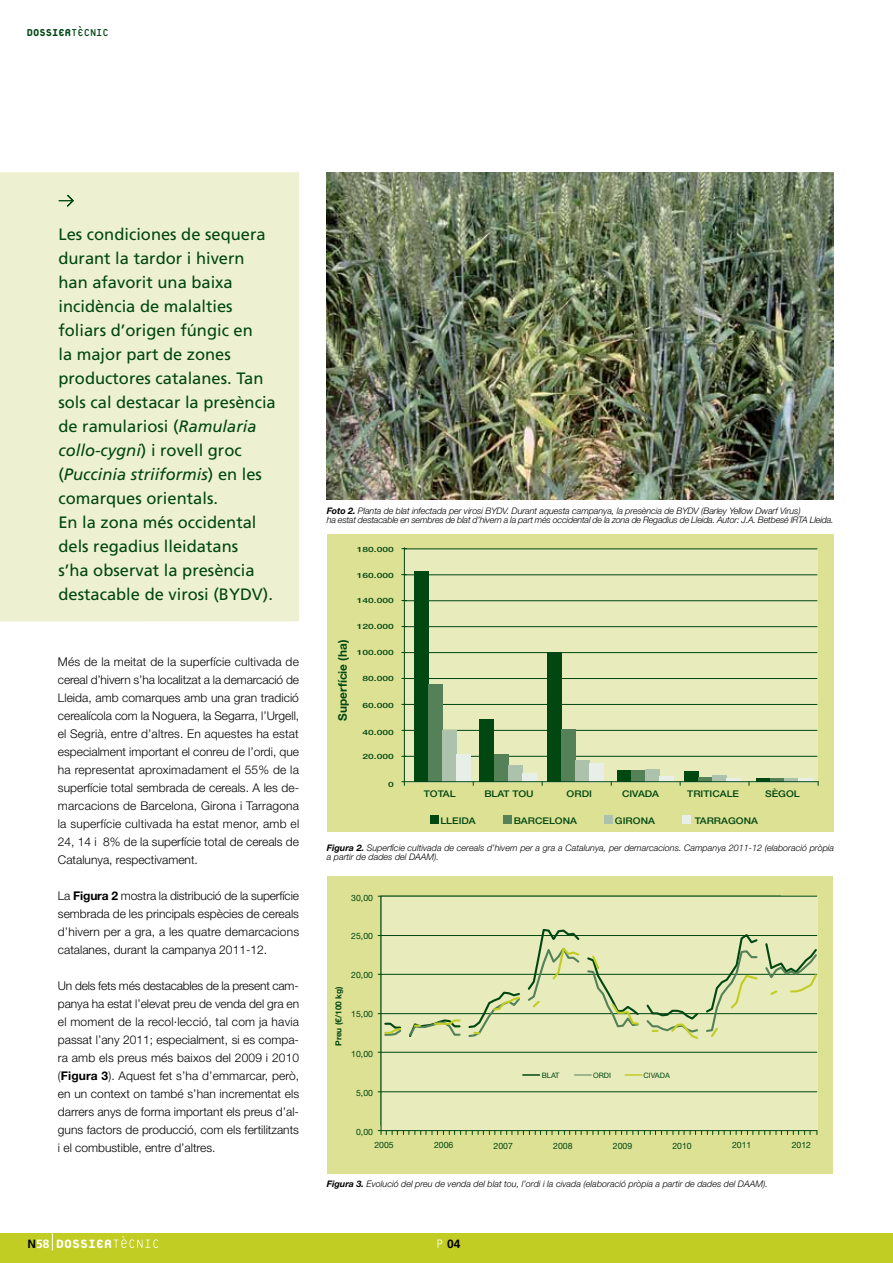
<style>
.page{position:relative;width:893px;height:1263px;background:#fff}
.page>*{position:absolute;margin:0;border:0;box-sizing:border-box;transform-origin:0 0}
.t1{font:800 18px "Platelet";color:#fff;scale:.96 1}
.t2{font:16.5px/24px "Frutiger";color:#004712}
.t3{font:800 15px "Platelet";color:#004712;scale:.91 1}
.t4{font:300 12px/18px "Helvetica Neue LT Pro";color:#000;text-align:justify}
.t5{font:700 12px "Frutiger";color:#000}
.t6{font:700 11.85px "Helvetica Neue LT Pro";color:#004712}
.t7{font:500 9.15px "Helvetica Neue";color:#004712;scale:1.12 1}
.t8{font:italic 300 9px/9.8px "Helvetica Neue LT Pro";letter-spacing:-.01em;color:#000}
.t9{font:8.7px "Helvetica Neue";color:#004712}
.t10{font:700 8.4px "Helvetica Neue";color:#004712}
.t11{font:7.5px "Helvetica Neue";color:#004712}
.t12{font:500 7.2px "Helvetica Neue";color:#004712;scale:1.42 1}
.s1{font-weight:400}
.s2{font-style:italic}
.s3{font-weight:700}
.s4{font-family:"Frutiger";font-weight:700;font-size:12px;color:#000}
.s5{font-family:"Frutiger";font-weight:700;font-size:12px}
.s6{font-family:"Helvetica Neue LT Com"}
</style>
<div class="page">
<div style="left:0;top:1233px;width:893px;height:30px;background:#c2cd23"></div>
<svg style="left:437px;top:1239px;width:5px;height:9px"></svg>
<svg style="left:52px;top:1233px;width:1px;height:17px"></svg>
<svg style="left:113px;top:1236px;width:45px;height:12px"></svg>
<div style="left:327px;top:534px;width:506px;height:297px;background:#dce194"></div>
<img style="left:327px;top:172px;width:506px;height:328px">
<div style="left:0;top:172px;width:299px;height:449px;background:#eef1d1"></div>
<svg style="left:58px;top:195px;width:16px;height:12px"></svg>
<div style="left:404px;top:549px;width:414px;height:233px;background:#e8ebbc"></div>
<div style="left:430px;top:815px;width:9px;height:9px;background:#004712"></div>
<div style="left:503px;top:815px;width:8px;height:9px;background:#548158"></div>
<div style="left:604px;top:815px;width:9px;height:9px;background:#acc2ac"></div>
<div style="left:682px;top:815px;width:8px;height:9px;background:#e8eee8"></div>
<hr style="left:404px;top:548px;width:413px;height:1px;background:#004712">
<hr style="left:404px;top:574px;width:413px;height:1px;background:#004712">
<hr style="left:404px;top:600px;width:413px;height:1px;background:#004712">
<hr style="left:404px;top:626px;width:413px;height:1px;background:#004712">
<hr style="left:404px;top:652px;width:413px;height:1px;background:#004712">
<hr style="left:404px;top:678px;width:413px;height:1px;background:#004712">
<hr style="left:404px;top:704px;width:413px;height:1px;background:#004712">
<hr style="left:404px;top:730px;width:413px;height:1px;background:#004712">
<hr style="left:404px;top:756px;width:413px;height:1px;background:#004712">
<hr style="left:404px;top:547px;width:1px;height:239px;background:#004712">
<div style="left:414px;top:572px;width:14px;height:210px;background:#004712"></div>
<div style="left:480px;top:719px;width:14px;height:63px;background:#004712"></div>
<div style="left:617px;top:770px;width:14px;height:12px;background:#004712"></div>
<div style="left:547px;top:652px;width:14px;height:130px;background:#004712"></div>
<div style="left:685px;top:771px;width:14px;height:11px;background:#004712"></div>
<hr style="left:756px;top:778px;width:15px;height:4px;background:#004712">
<div style="left:428px;top:685px;width:15px;height:97px;background:#548158"></div>
<div style="left:494px;top:755px;width:14px;height:27px;background:#548158"></div>
<div style="left:631px;top:770px;width:15px;height:12px;background:#548158"></div>
<div style="left:561px;top:729px;width:14px;height:53px;background:#548158"></div>
<div style="left:699px;top:777px;width:14px;height:5px;background:#548158"></div>
<hr style="left:771px;top:778px;width:14px;height:4px;background:#548158">
<div style="left:442px;top:730px;width:15px;height:52px;background:#acc2ac"></div>
<div style="left:508px;top:765px;width:14px;height:17px;background:#acc2ac"></div>
<div style="left:646px;top:769px;width:14px;height:13px;background:#acc2ac"></div>
<div style="left:575px;top:760px;width:14px;height:22px;background:#acc2ac"></div>
<div style="left:713px;top:776px;width:14px;height:6px;background:#acc2ac"></div>
<hr style="left:785px;top:778px;width:14px;height:4px;background:#acc2ac">
<div style="left:456px;top:755px;width:15px;height:27px;background:#e8eee8"></div>
<div style="left:522px;top:773px;width:14px;height:9px;background:#e8eee8"></div>
<div style="left:659px;top:776px;width:15px;height:6px;background:#e8eee8"></div>
<div style="left:589px;top:764px;width:14px;height:18px;background:#e8eee8"></div>
<hr style="left:727px;top:778px;width:14px;height:4px;background:#e8eee8">
<hr style="left:799px;top:778px;width:14px;height:4px;background:#e8eee8">
<hr style="left:401px;top:781px;width:417px;height:1px;background:#004712">
<div style="left:327px;top:876px;width:506px;height:298px;background:#dce194"></div>
<div style="left:381px;top:896px;width:436px;height:235px;background:#e8ecbd"></div>
<hr style="left:381px;top:896px;width:1px;height:239px;background:#004712">
<hr style="left:378px;top:896px;width:439px;height:1px;background:#004712">
<hr style="left:378px;top:935px;width:439px;height:1px;background:#004712">
<hr style="left:378px;top:974px;width:439px;height:1px;background:#004712">
<hr style="left:378px;top:1013px;width:439px;height:1px;background:#004712">
<hr style="left:378px;top:1052px;width:439px;height:1px;background:#004712">
<hr style="left:378px;top:1130px;width:439px;height:1px;background:#004712">
<hr style="left:378px;top:1091px;width:439px;height:1px;background:#004712">
<svg style="left:386px;top:1130px;width:431px;height:5px"></svg>
<svg style="left:523px;top:1074px;width:16px;height:2px"></svg>
<svg style="left:575px;top:1074px;width:16px;height:2px"></svg>
<svg style="left:625px;top:1074px;width:17px;height:2px"></svg>
<svg style="left:540px;top:927px;width:278px;height:17px"></svg>
<svg style="left:383px;top:944px;width:435px;height:97px"></svg>
<p class="t3" style="left:27px;top:26px;width:92px">DOSSIER<span class="s1">TÈCNIC</span></p>
<p class="t2" style="left:58px;top:222px;width:219px">Les condiciones de sequera durant la tardor i hivern han afavorit una baixa incidència de malalties foliars d’origen fúngic en<br>la major part de zones productores catalanes. Tan sols cal destacar la presència de ramulariosi (<span class="s2">Ramularia collo-cygni</span>) i rovell groc (<span class="s2">Puccinia striiformis</span>) en les comarques orientals.<br>En la zona més occidental dels regadius lleidatans<br>s’ha observat la presència destacable de virosi (BYDV).</p>
<p class="t4" style="left:58px;top:652px;width:243px">Més de la meitat de la superfície cultivada de cereal d’hivern s’ha localitzat a la demarcació de Lleida, amb comarques amb una gran tradició cerealícola com la Noguera, la Segarra, l’Urgell, el Segrià, entre d’altres. En aquestes ha estat especialment important el conreu de l’ordi, que ha representat aproximadament el 55% de la superfície total sembrada de cereals. A les de&shy;marcacions de Barcelona, Girona i Tarragona la superfície cultivada ha estat menor, amb el 24, 14 i 8% de la superfície total de cereals de Catalunya, respectivament.</p>
<p class="t4" style="left:58px;top:886px;width:243px">La <span class="s3">Figura 2</span> mostra la distribució de la superfície sembrada de les principals espècies de cereals d’hivern per a gra, a les quatre demarcacions catalanes, durant la campanya 2011-12.</p>
<p class="t4" style="left:58px;top:976px;width:243px">Un dels fets més destacables de la present cam&shy;panya ha estat l’elevat preu de venda del gra en el moment de la recol·lecció, tal com ja havia passat l’any 2011; especialment, si es compa&shy;ra amb els preus més baixos del 2009 i 2010 (<span class="s3">Figura 3</span>). Aquest fet s’ha d’emmarcar, però, en un context on també s’han incrementat els darrers anys de forma important els preus d’al&shy;guns factors de producció, com els fertilitzants i el combustible, entre d’altres.</p>
<h1 class="t1" style="left:28px;top:1235px;width:89px"><span class="s4">N</span><span class="s5">58</span> DOSSIER</h1>
<p class="t8" style="left:327px;top:505px;width:509px"><span class="s3">Foto 2.</span> Planta de blat infectada per virosi BYDV. Durant aquesta campanya, la presència de BYDV (Barley Yellow Dwarf Virus)<br>ha estat destacable en sembres de blat d’hivern a la part més occidental de la zona de Regadius de Lleida. Autor: J.A. Betbesé IRTA Lleida.</p>
<p class="t6" style="left:335px;top:721px;width:83px;rotate:-90deg">Superfície (ha)</p>
<p class="t12" style="left:357px;top:545px;width:28px">180.000</p>
<p class="t12" style="left:357px;top:571px;width:28px">160.000</p>
<p class="t12" style="left:357px;top:596px;width:28px">140.000</p>
<p class="t12" style="left:357px;top:622px;width:28px">120.000</p>
<p class="t12" style="left:357px;top:648px;width:28px">100.000</p>
<p class="t12" style="left:362px;top:674px;width:24px">80.000</p>
<p class="t12" style="left:362px;top:701px;width:24px">60.000</p>
<p class="t12" style="left:362px;top:728px;width:24px">40.000</p>
<p class="t12" style="left:362px;top:752px;width:24px">20.000</p>
<p class="t12" style="left:388px;top:780px;width:6px">0</p>
<p class="t7" style="left:484px;top:788px;width:46px">BLAT TOU</p>
<p class="t7" style="left:567px;top:788px;width:19px">ORDI</p>
<p class="t7" style="left:622px;top:788px;width:35px">CIVADA</p>
<p class="t7" style="left:687px;top:788px;width:48px">TRITICALE</p>
<p class="t7" style="left:765px;top:788px;width:32px">SÈGOL</p>
<p class="t7" style="left:424px;top:788px;width:30px">TOTAL</p>
<p class="t7" style="left:440px;top:815px;width:7px">lle</p>
<p class="t7" style="left:459px;top:815px;width:16px">ida</p>
<p class="t7" style="left:514px;top:815px;width:58px">BARCELONA</p>
<p class="t7" style="left:615px;top:815px;width:37px">GIRONA</p>
<p class="t7" style="left:695px;top:815px;width:58px">TARRAGONA</p>
<p class="t8" style="left:327px;top:842px;width:509px"><span class="s3">Figura 2.</span> Superfície cultivada de cereals d’hivern per a gra a Catalunya, per demarcacions. Campanya 2011-12 (elaboració pròpia a partir de dades del DAAM).</p>
<p class="t10" style="left:333px;top:1046px;width:61px;rotate:-90deg">Preu (<span class="s6">€</span>/100 kg)</p>
<p class="t9" style="left:351px;top:892px;width:23px">30,00</p>
<p class="t9" style="left:351px;top:930px;width:23px">25,00</p>
<p class="t9" style="left:351px;top:970px;width:23px">20,00</p>
<p class="t9" style="left:351px;top:1009px;width:23px">15,00</p>
<p class="t9" style="left:351px;top:1049px;width:23px">10,00</p>
<p class="t9" style="left:356px;top:1088px;width:18px">5,00</p>
<p class="t9" style="left:356px;top:1126px;width:18px">0,00</p>
<p class="t11" style="left:542px;top:1071px;width:19px">BLAT</p>
<p class="t11" style="left:593px;top:1071px;width:19px">ORDI</p>
<p class="t11" style="left:643px;top:1071px;width:28px">CIVADA</p>
<p class="t9" style="left:374px;top:1140px;width:21px">2005</p>
<p class="t9" style="left:434px;top:1140px;width:21px">2006</p>
<p class="t9" style="left:494px;top:1140px;width:21px">2007</p>
<p class="t9" style="left:553px;top:1140px;width:21px">2008</p>
<p class="t9" style="left:613px;top:1140px;width:21px">2009</p>
<p class="t9" style="left:672px;top:1140px;width:21px">2010</p>
<p class="t9" style="left:792px;top:1140px;width:21px">2012</p>
<p class="t9" style="left:732px;top:1140px;width:21px">2011</p>
<p class="t8" style="left:327px;top:1178px;width:443px"><span class="s3">Figura 3.</span> Evolució del preu de venda del blat tou, l’ordi i la civada (elaboració pròpia a partir de dades del DAAM).</p>
<p class="t5" style="left:447px;top:1237px;width:15px">04</p>
</div>
